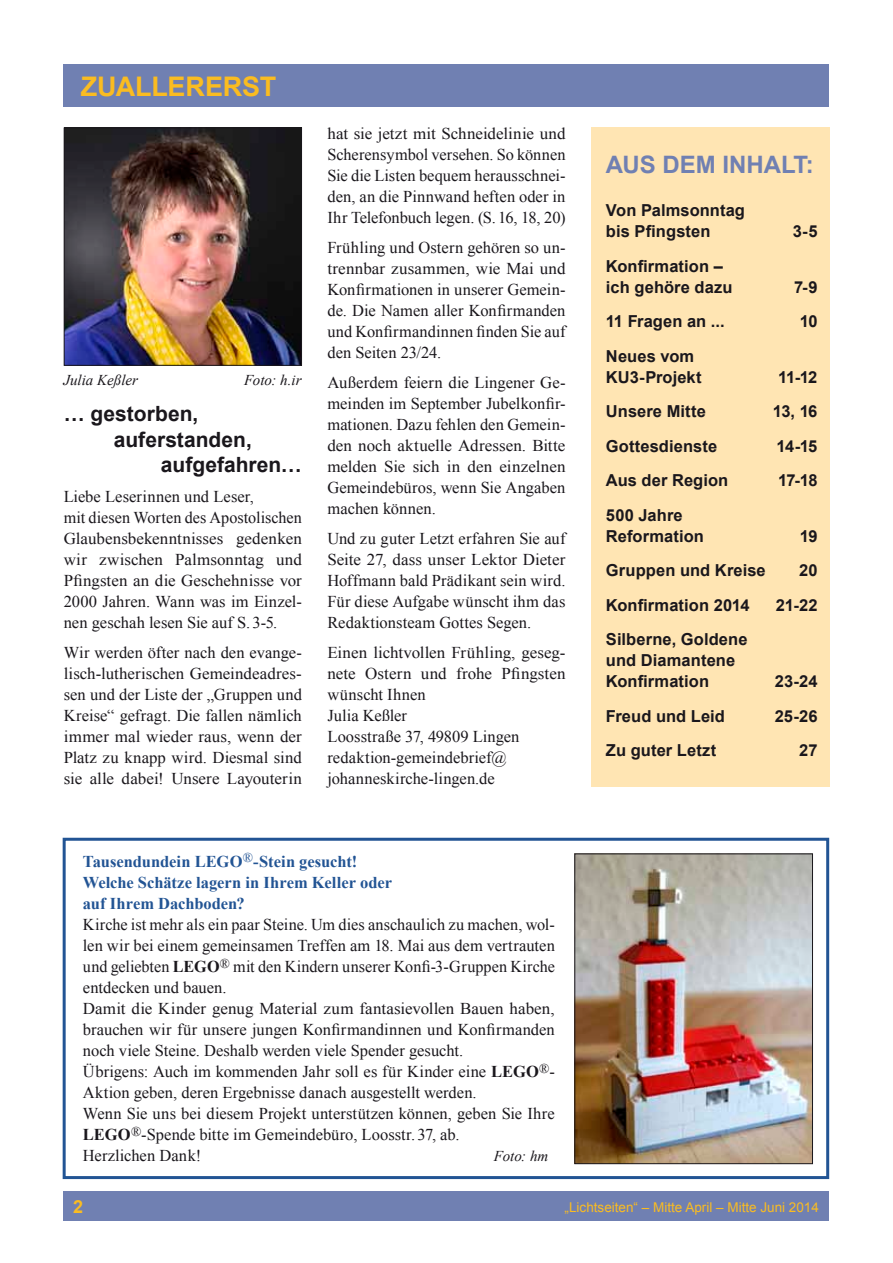
<style>
.page{position:relative;width:893px;height:1263px;background:#fff}
.page>*{position:absolute;margin:0;border:0;box-sizing:border-box;transform-origin:0 0}
.t1{font:700 27px "Arial";letter-spacing:-.01em;color:#fabc21}
.t2{font:700 24px "Arial";color:#7080b2}
.t3{font:700 21px "Arial";letter-spacing:.005em;color:#1a171c}
.t4{font:700 18px "Arial";color:#fabc21}
.t5{font:16.5px/21px "Times New Roman";color:#1a171c;text-align:justify}
.t6{font:700 16.5px/21px "Arial";letter-spacing:.005em;color:#1a171c}
.t7{font:700 16.5px/21px "Times New Roman";color:#225494}
.t8{font:italic 15px "Times New Roman";color:#1a171c}
.t9{font:13.5px "Arial";color:#fabc21}
.s1{font-weight:700}
</style>
<div class="page">
<div style="left:64px;top:64px;width:765px;height:42px;background:#7080b2"></div>
<div style="left:64px;top:1191px;width:765px;height:29px;background:#7080b2"></div>
<div style="left:591px;top:128px;width:238px;height:659px;background:#ffe5b3"></div>
<img style="left:66px;top:130px;width:234px;height:234px">
<div style="left:64px;top:128px;width:238px;height:238px;border:1px solid #1a171c"></div>
<div style="left:63px;top:838px;width:766px;height:341px;border:3px solid #225494"></div>
<img style="left:577px;top:856px;width:234px;height:306px">
<div style="left:575px;top:854px;width:238px;height:310px;border:1px solid #1a171c"></div>
<h1 class="t1" style="left:81px;top:69px;width:197px">Zuallererst</h1>
<p class="t8" style="left:63px;top:370px;width:76px">Julia Keßler</p>
<p class="t8" style="left:244px;top:370px;width:59px">Foto: h.ir</p>
<p class="t3" style="left:64px;top:400px;width:136px">… gestorben,</p>
<p class="t3" style="left:114px;top:425px;width:140px">auferstanden,</p>
<p class="t3" style="left:161px;top:450px;width:142px">aufgefahren…</p>
<p class="t5" style="left:64px;top:485px;width:240px;text-align:left">Liebe Leserinnen und Leser,<br>mit diesen Worten des Apostolischen<br>Glaubensbekenntnisses gedenken wir zwischen Palmsonntag und<br>Pfingsten an die Geschehnisse vor<br>2000 Jahren. Wann was im Einzel&shy;nen geschah lesen Sie auf S. 3-5.</p>
<p class="t5" style="left:64px;top:641px;width:240px">Wir werden öfter nach den evange&shy;lisch-lutherischen Gemeindeadres&shy;sen und der Liste der „Gruppen und Kreise“ gefragt. Die fallen nämlich immer mal wieder raus, wenn der Platz zu knapp wird. Diesmal sind sie alle dabei! Unsere Layouterin</p>
<p class="t5" style="left:327px;top:123px;width:240px">hat sie jetzt mit Schneidelinie und Scherensymbol versehen. So können Sie die Listen bequem herausschnei&shy;den, an die Pinnwand heften oder in Ihr Telefonbuch legen. (S. 16, 18, 20)</p>
<p class="t5" style="left:327px;top:237px;width:240px">Frühling und Ostern gehören so un&shy;trennbar zusammen, wie Mai und Konfirmationen in unserer Gemein&shy;de. Die Namen aller Konfirmanden und Konfirmandinnen finden Sie auf den Seiten 23/24.</p>
<p class="t5" style="left:327px;top:372px;width:240px">Außerdem feiern die Lingener Ge&shy;meinden im September Jubelkonfir&shy;mationen. Dazu fehlen den Gemein&shy;den noch aktuelle Adressen. Bitte melden Sie sich in den einzelnen Gemeindebüros, wenn Sie Angaben machen können.</p>
<p class="t5" style="left:327px;top:528px;width:240px">Und zu guter Letzt erfahren Sie auf Seite 27, dass unser Lektor Dieter Hoffmann bald Prädikant sein wird.<br>Für diese Aufgabe wünscht ihm das Redaktionsteam Gottes Segen.</p>
<p class="t5" style="left:327px;top:642px;width:240px;text-align:left">Einen lichtvollen Frühling, geseg&shy;nete Ostern und frohe Pfingsten wünscht Ihnen<br>Julia Keßler<br>Loosstraße 37, 49809 Lingen redaktion-gemeindebrief@ johanneskirche-lingen.de</p>
<p class="t7" style="left:83px;top:850px;width:311px">Tausendundein LEGO<sup>®</sup>-Stein gesucht!<br>Welche Schätze lagern in Ihrem Keller oder auf Ihrem Dachboden?</p>
<p class="t5" style="left:83px;top:914px;width:473px;text-align:left">Kirche ist mehr als ein paar Steine. Um dies anschaulich zu machen, wol&shy;len wir bei einem gemeinsamen Treffen am 18. Mai aus dem vertrauten und geliebten <span class="s1">LEGO</span><sup>®</sup> mit den Kindern unserer Konfi-3-Gruppen Kirche entdecken und bauen.<br>Damit die Kinder genug Material zum fantasievollen Bauen haben, brauchen wir für unsere jungen Konfirmandinnen und Konfirmanden noch viele Steine. Deshalb werden viele Spender gesucht.<br>Übrigens: Auch im kommenden Jahr soll es für Kinder eine <span class="s1">LEGO</span><sup>®</sup>- Aktion geben, deren Ergebnisse danach ausgestellt werden.<br>Wenn Sie uns bei diesem Projekt unterstützen können, geben Sie Ihre <span class="s1">LEGO</span><sup>®</sup>-Spende bitte im Gemeindebüro, Loosstr. 37, ab.<br>Herzlichen Dank!</p>
<p class="t8" style="left:494px;top:1146px;width:56px">Foto: hm</p>
<h2 class="t2" style="left:606px;top:149px;width:209px">Aus dem Inhalt:</h2>
<p class="t6" style="left:606px;top:200px;width:141px">Von Palmsonntag bis Pfingsten</p>
<p class="t6" style="left:793px;top:221px;width:26px">3-5</p>
<p class="t6" style="left:606px;top:256px;width:128px">Konfirmation – ich gehöre dazu</p>
<p class="t6" style="left:794px;top:277px;width:25px">7-9</p>
<p class="t6" style="left:606px;top:311px;width:120px">11 Fragen an ...</p>
<p class="t6" style="left:800px;top:311px;width:19px">10</p>
<p class="t6" style="left:606px;top:346px;width:97px">Neues vom<br>KU3-Projekt</p>
<p class="t6" style="left:778px;top:367px;width:41px">11-12</p>
<p class="t6" style="left:606px;top:401px;width:101px">Unsere Mitte</p>
<p class="t6" style="left:773px;top:401px;width:46px">13, 16</p>
<p class="t6" style="left:606px;top:436px;width:113px">Gottesdienste</p>
<p class="t6" style="left:777px;top:436px;width:42px">14-15</p>
<p class="t6" style="left:606px;top:470px;width:124px">Aus der Region</p>
<p class="t6" style="left:778px;top:470px;width:41px">17-18</p>
<p class="t6" style="left:606px;top:505px;width:100px">500 Jahre<br>Reformation</p>
<p class="t6" style="left:800px;top:526px;width:19px">19</p>
<p class="t6" style="left:606px;top:560px;width:161px">Gruppen und Kreise</p>
<p class="t6" style="left:799px;top:560px;width:20px">20</p>
<p class="t6" style="left:606px;top:595px;width:145px">Konfirmation 2014</p>
<p class="t6" style="left:776px;top:595px;width:43px">21-22</p>
<p class="t6" style="left:606px;top:629px;width:143px">Silberne, Goldene und Diamantene<br>Konfirmation</p>
<p class="t6" style="left:775px;top:671px;width:44px">23-24</p>
<p class="t6" style="left:606px;top:706px;width:121px">Freud und Leid</p>
<p class="t6" style="left:775px;top:706px;width:44px">25-26</p>
<p class="t6" style="left:606px;top:740px;width:112px">Zu guter Letzt</p>
<p class="t6" style="left:799px;top:740px;width:20px">27</p>
<p class="t4" style="left:73px;top:1194px;width:12px">2</p>
<p class="t9" style="left:565px;top:1198px;width:256px">„Lichtseiten“ – Mitte April – Mitte Juni 2014</p>
</div>
